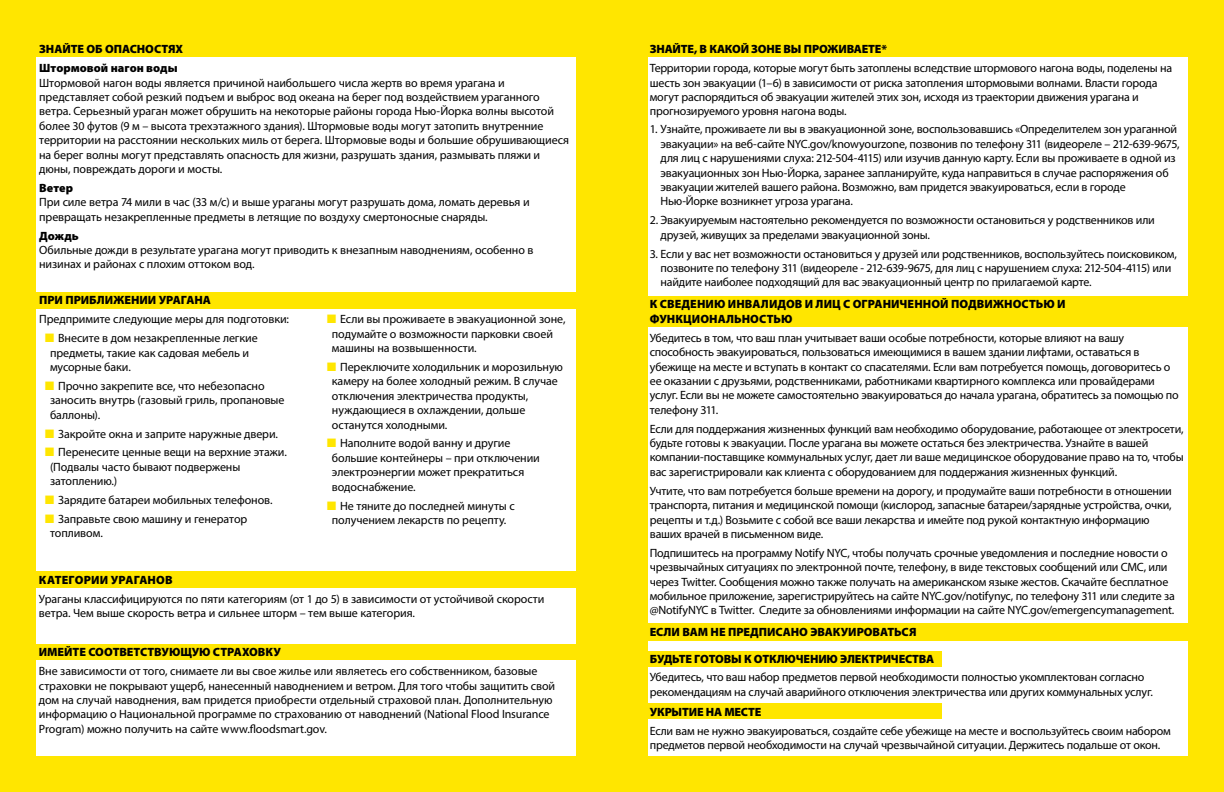
<style>
.page{position:relative;width:1224px;height:792px;background:#fff}
.page>*{position:absolute;margin:0;border:0;box-sizing:border-box;transform-origin:0 0}
.t1{font:12px/14.4px "Myriad Pro";letter-spacing:-.01em;color:#000}
.t2{font:900 12px/18.9px "Myriad Pro";color:#000}
.t3{font:900 12px "Myriad Pro";letter-spacing:-.02em;color:#000}
.s1{color:#ffe600}
</style>
<div class="page">
<div style="left:646px;top:703px;width:296px;height:16px;background:#ffe600"></div>
<div style="left:646px;top:651px;width:296px;height:16px;background:#ffe600"></div>
<div style="left:23px;top:644px;width:576px;height:16px;background:#ffe600"></div>
<div style="left:36px;top:292px;width:540px;height:17px;background:#ffe600"></div>
<div style="left:642px;top:296px;width:554px;height:31px;background:#ffe600"></div>
<div style="left:0;top:0;width:36px;height:792px;background:#ffe600"></div>
<div style="left:576px;top:0;width:72px;height:792px;background:#ffe600"></div>
<div style="left:18px;top:0;width:589px;height:57px;background:#ffe600"></div>
<div style="left:21px;top:572px;width:576px;height:16px;background:#ffe600"></div>
<div style="left:36px;top:756px;width:544px;height:36px;background:#ffe600"></div>
<div style="left:612px;top:0;width:612px;height:57px;background:#ffe600"></div>
<div style="left:1188px;top:0;width:36px;height:792px;background:#ffe600"></div>
<div style="left:648px;top:756px;width:541px;height:36px;background:#ffe600"></div>
<div style="left:645px;top:623px;width:543px;height:17px;background:#ffe600"></div>
<p class="t2" style="left:39px;top:40px;width:145px">ЗНАЙТЕ ОБ ОПАСНОСТЯХ<br>Штормовой нагон воды</p>
<p class="t1" style="left:39px;top:75px;width:532px">Штормовой нагон воды является причиной наибольшего числа жертв во время урагана и представляет собой резкий подъем и выброс вод океана на берег под воздействием ураганного ветра. Серьезный ураган может обрушить на некоторые районы города Нью-Йорка волны высотой более 30 футов (9 м – высота трехэтажного здания). Штормовые воды могут затопить внутренние территории на расстоянии нескольких миль от берега. Штормовые воды и большие обрушивающиеся на берег волны могут представлять опасность для жизни, разрушать здания, размывать пляжи и дюны, повреждать дороги и мосты.</p>
<p class="t2" style="left:39px;top:179px;width:35px">Ветер</p>
<p class="t1" style="left:39px;top:195px;width:492px">При силе ветра 74 мили в час (33 м/с) и выше ураганы могут разрушать дома, ломать деревья и превращать незакрепленные предметы в летящие по воздуху смертоносные снаряды.</p>
<p class="t2" style="left:39px;top:226px;width:41px">Дождь</p>
<p class="t1" style="left:39px;top:243px;width:496px">Обильные дожди в результате урагана могут приводить к внезапным наводнениям, особенно в низинах и районах с плохим оттоком вод.</p>
<p class="t2" style="left:39px;top:291px;width:173px">ПРИ ПРИБЛИЖЕНИИ УРАГАНА</p>
<p class="t1" style="left:39px;top:312px;width:251px">Предпримите следующие меры для подготовки:</p>
<p class="t1" style="left:50px;top:331px;width:209px;text-indent:-5px"><span class="s1">■</span> Внесите в дом незакрепленные легкие предметы, такие как садовая мебель и мусорные баки.</p>
<p class="t1" style="left:50px;top:378px;width:236px;text-indent:-5px"><span class="s1">■</span> Прочно закрепите все, что небезопасно заносить внутрь (газовый гриль, пропановые баллоны).</p>
<p class="t1" style="left:45px;top:426px;width:235px"><span class="s1">■</span> Закройте окна и заприте наружные двери.</p>
<p class="t1" style="left:50px;top:445px;width:238px;text-indent:-5px"><span class="s1">■</span> Перенесите ценные вещи на верхние этажи. (Подвалы часто бывают подвержены затоплению.)</p>
<p class="t1" style="left:45px;top:493px;width:229px"><span class="s1">■</span> Зарядите батареи мобильных телефонов.</p>
<p class="t1" style="left:50px;top:512px;width:199px;text-indent:-5px"><span class="s1">■</span> Заправьте свою машину и генератор топливом.</p>
<p class="t1" style="left:332px;top:312px;width:235px;text-indent:-5px"><span class="s1">■</span> Если вы проживаете в эвакуационной зоне, подумайте о возможности парковки своей машины на возвышенности.</p>
<p class="t1" style="left:332px;top:360px;width:233px;text-indent:-5px"><span class="s1">■</span> Переключите холодильник и морозильную камеру на более холодный режим. В случае отключения электричества продукты, нуждающиеся в охлаждении, дольше останутся холодными.</p>
<p class="t1" style="left:332px;top:436px;width:209px;text-indent:-5px"><span class="s1">■</span> Наполните водой ванну и другие большие контейнеры – при отключении электроэнергии может прекратиться водоснабжение.</p>
<p class="t1" style="left:327px;top:498px;width:190px;text-align:center"><span class="s1">■</span> Не тяните до последней минуты с получением лекарств по рецепту.</p>
<p class="t2" style="left:39px;top:570px;width:135px">КАТЕГОРИИ УРАГАНОВ</p>
<p class="t1" style="left:39px;top:591px;width:507px">Ураганы классифицируются по пяти категориям (от 1 до 5) в зависимости от устойчивой скорости ветра. Чем выше скорость ветра и сильнее шторм – тем выше категория.</p>
<p class="t2" style="left:39px;top:643px;width:243px">ИМЕЙТЕ СООТВЕТСТВУЮЩУЮ СТРАХОВКУ</p>
<p class="t1" style="left:39px;top:664px;width:518px">Вне зависимости от того, снимаете ли вы свое жилье или являетесь его собственником, базовые страховки не покрывают ущерб, нанесенный наводнением и ветром. Для того чтобы защитить свой дом на случай наводнения, вам придется приобрести отдельный страховой план. Дополнительную информацию о Национальной программе по страхованию от наводнений (National Flood Insurance Program) можно получить на сайте www.floodsmart.gov.</p>
<p class="t2" style="left:650px;top:40px;width:239px">ЗНАЙТЕ, В КАКОЙ ЗОНЕ ВЫ ПРОЖИВАЕТЕ*</p>
<p class="t1" style="left:650px;top:61px;width:524px">Территории города, которые могут быть затоплены вследствие штормового нагона воды, поделены на шесть зон эвакуации (1–6) в зависимости от риска затопления штормовыми волнами. Власти города могут распорядиться об эвакуации жителей этих зон, исходя из траектории движения урагана и прогнозируемого уровня нагона воды.</p>
<p class="t1" style="left:661px;top:122px;width:521px;text-indent:-11px">1. Узнайте, проживаете ли вы в эвакуационной зоне, воспользовавшись «Определителем зон ураганной эвакуации» на веб-сайте NYC.gov/knowyourzone, позвонив по телефону 311 (видеореле – 212-639-9675, для лиц с нарушениями слуха: 212-504-4115) или изучив данную карту. Если вы проживаете в одной из эвакуационных зон Нью-Йорка, заранее запланируйте, куда направиться в случае распоряжения об эвакуации жителей вашего района. Возможно, вам придется эвакуироваться, если в городе Нью-Йорке возникнет угроза урагана.</p>
<p class="t1" style="left:661px;top:213px;width:496px;text-indent:-11px">2. Эвакуируемым настоятельно рекомендуется по возможности остановиться у родственников или друзей, живущих за пределами эвакуационной зоны.</p>
<p class="t1" style="left:661px;top:246px;width:518px;text-indent:-11px">3. Если у вас нет возможности остановиться у друзей или родственников, воспользуйтесь поисковиком, позвоните по телефону 311 (видеореле - 212-639-9675, для лиц с нарушением слуха: 212-504-4115) или найдите наиболее подходящий для вас эвакуационный центр по прилагаемой карте.</p>
<p class="t2" style="left:650px;top:297px;width:417px;line-height:14.4px">К СВЕДЕНИЮ ИНВАЛИДОВ И ЛИЦ С ОГРАНИЧЕННОЙ ПОДВИЖНОСТЬЮ И<br>ФУНКЦИОНАЛЬНОСТЬЮ</p>
<p class="t1" style="left:650px;top:330px;width:530px">Убедитесь в том, что ваш план учитывает ваши особые потребности, которые влияют на вашу способность эвакуироваться, пользоваться имеющимися в вашем здании лифтами, оставаться в убежище на месте и вступать в контакт со спасателями. Если вам потребуется помощь, договоритесь о ее оказании с друзьями, родственниками, работниками квартирного комплекса или провайдерами услуг. Если вы не можете самостоятельно эвакуироваться до начала урагана, обратитесь за помощью по телефону 311.</p>
<p class="t1" style="left:650px;top:421px;width:535px">Если для поддержания жизненных функций вам необходимо оборудование, работающее от электросети, будьте готовы к эвакуации. После урагана вы можете остаться без электричества. Узнайте в вашей компании-поставщике коммунальных услуг, дает ли ваше медицинское оборудование право на то, чтобы вас зарегистрировали как клиента с оборудованием для поддержания жизненных функций.</p>
<p class="t1" style="left:650px;top:483px;width:524px">Учтите, что вам потребуется больше времени на дорогу, и продумайте ваши потребности в отношении транспорта, питания и медицинской помощи (кислород, запасные батареи/зарядные устройства, очки, рецепты и т.д.) Возьмите с собой все ваши лекарства и имейте под рукой контактную информацию ваших врачей в письменном виде.</p>
<p class="t1" style="left:650px;top:545px;width:527px">Подпишитесь на программу Notify NYC, чтобы получать срочные уведомления и последние новости о чрезвычайных ситуациях по электронной почте, телефону, в виде текстовых сообщений или СМС, или через Twitter. Сообщения можно также получать на американском языке жестов. Скачайте бесплатное мобильное приложение, зарегистрируйтесь на сайте NYC.gov/notifynyc, по телефону 311 или следите за @NotifyNYC в Twitter. Следите за обновлениями информации на сайте NYC.gov/emergencymanagement.</p>
<p class="t2" style="left:650px;top:622px;width:268px">ЕСЛИ ВАМ НЕ ПРЕДПИСАНО ЭВАКУИРОВАТЬСЯ</p>
<p class="t3" style="left:650px;top:652px;width:286px">БУДЬТЕ ГОТОВЫ К ОТКЛЮЧЕНИЮ ЭЛЕКТРИЧЕСТВА</p>
<p class="t1" style="left:650px;top:670px;width:505px">Убедитесь, что ваш набор предметов первой необходимости полностью укомплектован согласно рекомендациям на случай аварийного отключения электричества или других коммунальных услуг.</p>
<p class="t2" style="left:650px;top:702px;width:113px">УКРЫТИЕ НА МЕСТЕ</p>
<p class="t1" style="left:650px;top:723px;width:523px">Если вам не нужно эвакуироваться, создайте себе убежище на месте и воспользуйтесь своим набором предметов первой необходимости на случай чрезвычайной ситуации. Держитесь подальше от окон.</p>
</div>
